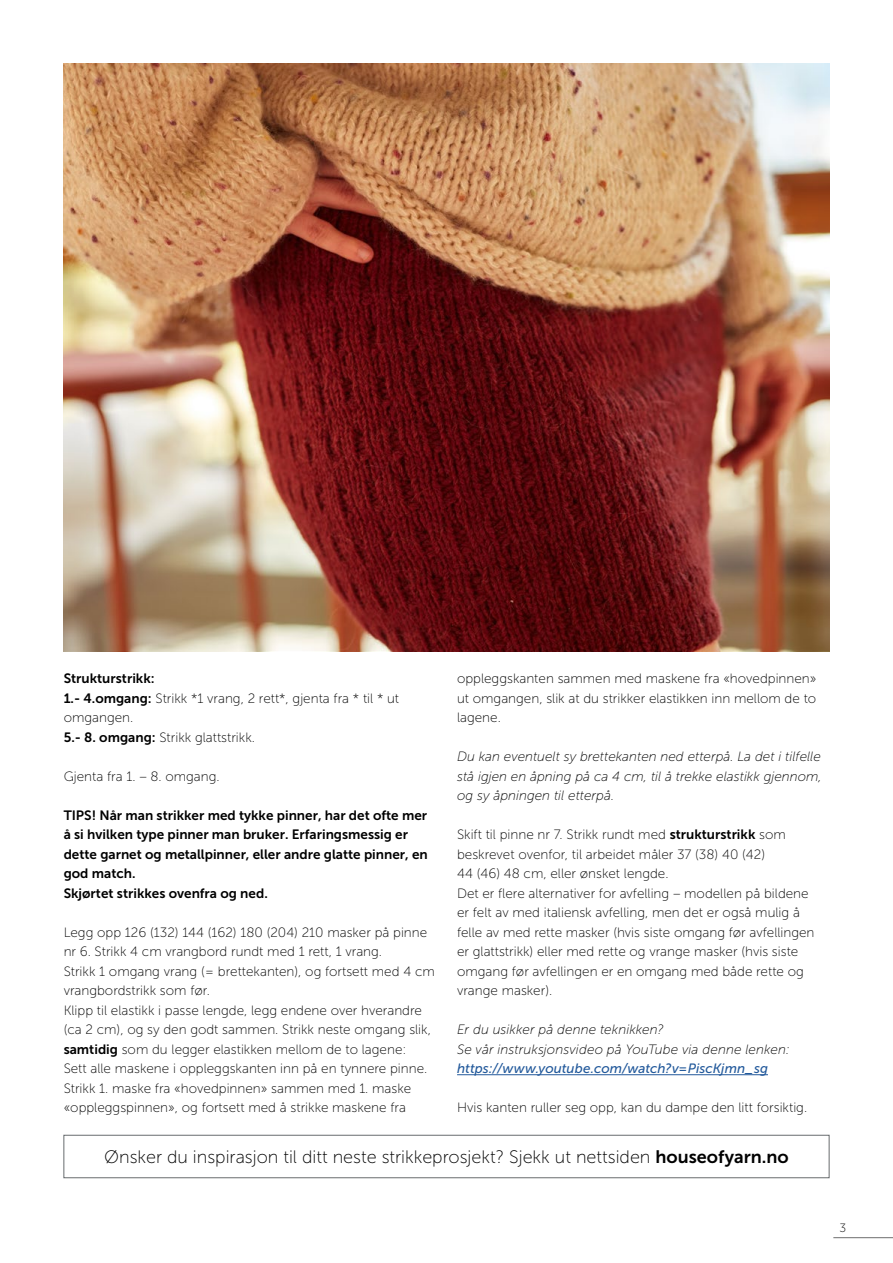
<style>
.page{position:relative;width:893px;height:1263px;background:#fff}
.page>*{position:absolute;margin:0;border:0;box-sizing:border-box;transform-origin:0 0}
.t1{font:18px "Museo Sans 100";color:#000}
.INNHOLD_-_Uten_orddeling{font:13.5px/19.5px "Museo Sans 100";color:#000}
.INNHOLD_-_Uten_orddeling-2{font:italic 13.5px/19.5px "Museo Sans 100";color:#000;text-align:justify}
.INNHOLD_-_Uten_orddeling-3{font:13.5px/19.5px "Museo Sans 700";color:#000}
.t2{font:12px "Museo Sans 100";color:#000}
.s1{font-family:"Museo Sans 700"}
.s2{font-family:"Museo Sans 500";color:#22599b}
</style>
<div class="page">
<hr style="left:833px;top:1237px;width:60px;height:1px;background:#6e6e6e">
<hr style="left:457px;top:1074px;width:311px;height:1px;background:#22599b">
<img style="left:64px;top:64px;width:765px;height:588px">
<div style="left:64px;top:1135px;width:765px;height:43px;border:1px solid #686c6e"></div>
<p class="INNHOLD_-_Uten_orddeling-3" style="left:64px;top:669px;width:93px">Strukturstrikk:</p>
<p class="INNHOLD_-_Uten_orddeling" style="left:64px;top:689px;width:337px"><span class="s1">1.- 4.omgang:</span> Strikk *1 vrang, 2 rett*, gjenta fra * til * ut omgangen.</p>
<p class="INNHOLD_-_Uten_orddeling" style="left:64px;top:728px;width:193px"><span class="s1">5.- 8. omgang:</span> Strikk glattstrikk.</p>
<p class="INNHOLD_-_Uten_orddeling" style="left:64px;top:767px;width:158px">Gjenta fra 1. – 8. omgang.</p>
<p class="INNHOLD_-_Uten_orddeling-3" style="left:64px;top:805px;width:366px">TIPS! Når man strikker med tykke pinner, har det ofte mer å si hvilken type pinner man bruker. Erfaringsmessig er dette garnet og metallpinner, eller andre glatte pinner, en god match.</p>
<p class="INNHOLD_-_Uten_orddeling-3" style="left:64px;top:883px;width:206px">Skjørtet strikkes ovenfra og ned.</p>
<p class="INNHOLD_-_Uten_orddeling" style="left:64px;top:923px;width:365px">Legg opp 126 (132) 144 (162) 180 (204) 210 masker på pinne nr 6. Strikk 4 cm vrangbord rundt med 1 rett, 1 vrang.</p>
<p class="INNHOLD_-_Uten_orddeling" style="left:64px;top:962px;width:373px">Strikk 1 omgang vrang (= brettekanten), og fortsett med 4 cm vrangbordstrikk som før.</p>
<p class="INNHOLD_-_Uten_orddeling" style="left:64px;top:1001px;width:369px">Klipp til elastikk i passe lengde, legg endene over hverandre (ca 2 cm), og sy den godt sammen. Strikk neste omgang slik, <span class="s1">samtidig</span> som du legger elastikken mellom de to lagene:</p>
<p class="INNHOLD_-_Uten_orddeling" style="left:64px;top:1059px;width:365px">Sett alle maskene i oppleggskanten inn på en tynnere pinne.</p>
<p class="INNHOLD_-_Uten_orddeling" style="left:64px;top:1079px;width:349px">Strikk 1. maske fra «hovedpinnen» sammen med 1. maske «oppleggspinnen», og fortsett med å strikke maskene fra</p>
<p class="INNHOLD_-_Uten_orddeling" style="left:457px;top:669px;width:361px;text-align:justify">oppleggskanten sammen med maskene fra «hovedpinnen» ut omgangen, slik at du strikker elastikken inn mellom de to lagene.</p>
<p class="INNHOLD_-_Uten_orddeling-2" style="left:457px;top:747px;width:366px">Du kan eventuelt sy brettekanten ned etterpå. La det i tilfelle stå igjen en åpning på ca 4 cm, til å trekke elastikk gjennom, og sy åpningen til etterpå.</p>
<p class="INNHOLD_-_Uten_orddeling" style="left:457px;top:825px;width:330px">Skift til pinne nr 7. Strikk rundt med <span class="s1">strukturstrikk</span> som beskrevet ovenfor, til arbeidet måler 37 (38) 40 (42)</p>
<p class="INNHOLD_-_Uten_orddeling" style="left:457px;top:864px;width:213px">44 (46) 48 cm, eller ønsket lengde.</p>
<p class="INNHOLD_-_Uten_orddeling" style="left:457px;top:884px;width:359px">Det er flere alternativer for avfelling – modellen på bildene er felt av med italiensk avfelling, men det er også mulig å felle av med rette masker (hvis siste omgang før avfellingen er glattstrikk) eller med rette og vrange masker (hvis siste omgang før avfellingen er en omgang med både rette og vrange masker).</p>
<p class="INNHOLD_-_Uten_orddeling-2" style="left:457px;top:1020px;width:208px">Er du usikker på denne teknikken?</p>
<p class="INNHOLD_-_Uten_orddeling-2" style="left:457px;top:1040px;width:334px">Se vår instruksjonsvideo på YouTube via denne lenken: <span class="s2">https://www.youtube.com/watch?v=PiscKjmn_sg</span></p>
<p class="INNHOLD_-_Uten_orddeling" style="left:457px;top:1098px;width:352px">Hvis kanten ruller seg opp, kan du dampe den litt forsiktig.</p>
<p class="t1" style="left:104px;top:1147px;width:686px">Ønsker du inspirasjon til ditt neste strikkeprosjekt? Sjekk ut nettsiden <span class="s1">houseofyarn.no</span></p>
<p class="t2" style="left:839px;top:1221px;width:8px">3</p>
</div>
